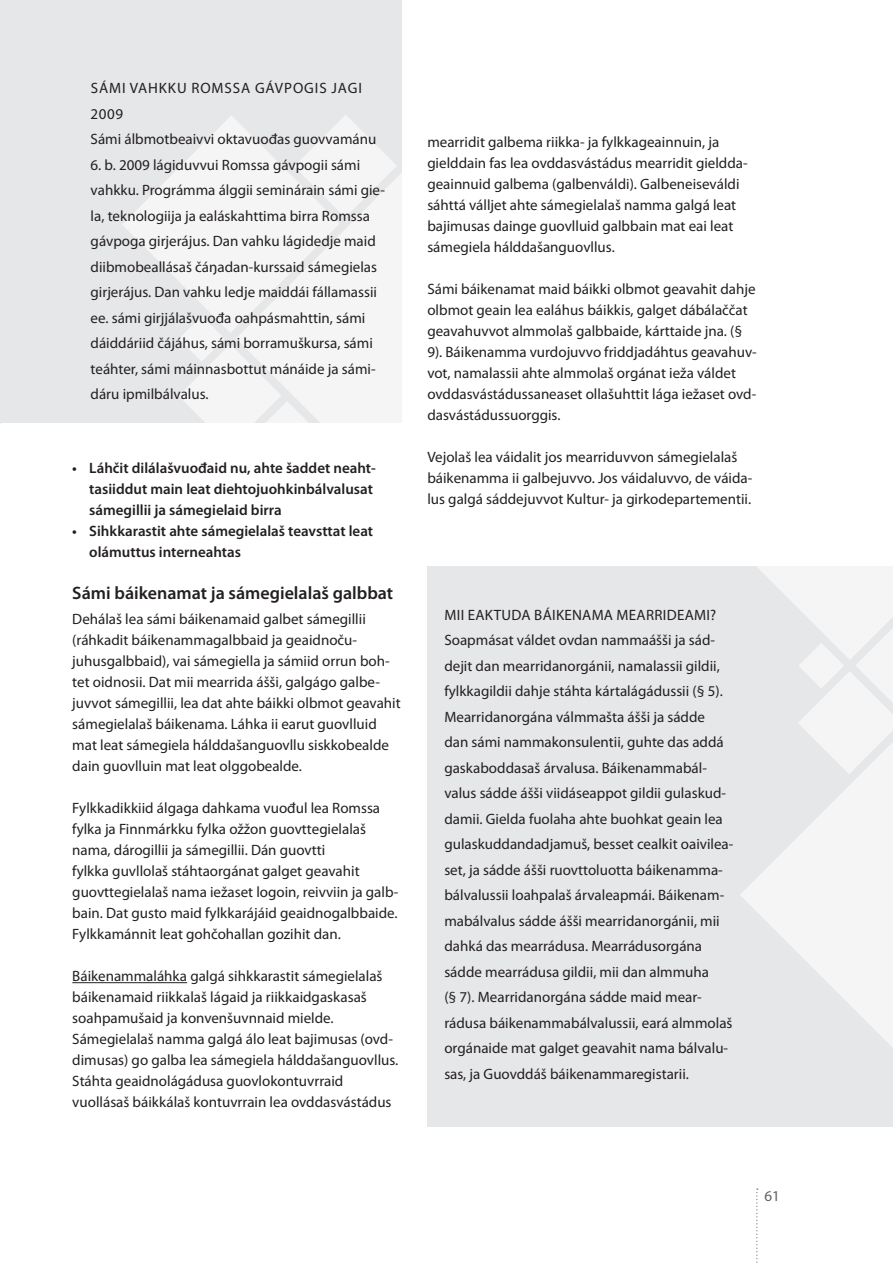
<style>
.page{position:relative;width:893px;height:1263px;background:#fff}
.page>*{position:absolute;margin:0;border:0;box-sizing:border-box;transform-origin:0 0}
.Overskrift3{font:600 18px "Myriad Pro";color:#231f20}
.Brødtekst_10_14pt{font:15px/21px "Myriad Pro";color:#231f20}
.Punkter_brødtekst{font:600 15px/21px "Myriad Pro";color:#231f20}
.Brødtekst_10_14pt-2{font:15px/25.5px "Myriad Pro";letter-spacing:.06em;color:#231f20}
.Brødtekst_10_14pt-3{font:15px "Myriad Pro";letter-spacing:.02em;color:#231f20}
.t1{font:15px "Myriad Pro";color:#5f5f62}
</style>
<div class="page">
<svg style="left:756px;top:1188px;width:2px;height:75px"></svg>
<div style="left:0;top:0;width:402px;height:423px;background:#e6e7e9"></div>
<svg style="left:123px;top:115px;width:279px;height:308px;fill:#f5f5f6"></svg>
<hr style="left:72px;top:982px;width:115px;height:1px;background:#231f20">
<div style="left:427px;top:566px;width:466px;height:561px;background:#e6e7e9"></div>
<svg style="left:741px;top:566px;width:152px;height:481px;fill:#f5f5f6"></svg>
<p class="Brødtekst_10_14pt-2" style="left:91px;top:75px;width:273px">SÁMI VAHKKU ROMSSA GÁVPOGIS JAGI<br>2009</p>
<p class="Brødtekst_10_14pt" style="left:91px;top:129px;width:287px">Sámi álbmotbeaivvi oktavuođas guovvamánu</p>
<p class="Brødtekst_10_14pt" style="left:91px;top:152px;width:296px;line-height:25.5px">6. b. 2009 lágiduvvui Romssa gávpogii sámi vahkku. Prográmma álggii seminárain sámi gie&shy;la, teknologiija ja ealáskahttima birra Romssa gávpoga girjerájus. Dan vahku lágidedje maid diibmobeallásaš čáŋadan-kurssaid sámegielas girjerájus. Dan vahku ledje maiddái fállamassii ee. sámi girjjálašvuođa oahpásmahttin, sámi dáiddáriid čájáhus, sámi borramuškursa, sámi teáhter, sámi máinnasbottut mánáide ja sámi&shy;dáru ipmilbálvalus.</p>
<p class="Punkter_brødtekst" style="left:89px;top:457px;width:288px;text-indent:-17px">• Láhčit dilálašvuođaid nu, ahte šaddet neaht&shy;tasiiddut main leat diehtojuohkinbálvalusat sámegillii ja sámegielaid birra</p>
<p class="Punkter_brødtekst" style="left:89px;top:520px;width:285px;text-indent:-17px">• Sihkkarastit ahte sámegielalaš teavsttat leat olámuttus interneahtas</p>
<p class="Overskrift3" style="left:72px;top:581px;width:322px">Sámi báikenamat ja sámegielalaš galbbat</p>
<p class="Brødtekst_10_14pt" style="left:72px;top:608px;width:330px">Dehálaš lea sámi báikenamaid galbet sámegillii (ráhkadit báikenammagalbbaid ja geaidnoču&shy;juhusgalbbaid), vai sámegiella ja sámiid orrun boh&shy;tet oidnosii. Dat mii mearrida ášši, galgágo galbe&shy;juvvot sámegillii, lea dat ahte báikki olbmot geavahit sámegielalaš báikenama. Láhka ii earut guovlluid mat leat sámegiela hálddašanguovllu siskkobealde dain guovlluin mat leat olggobealde.</p>
<p class="Brødtekst_10_14pt" style="left:72px;top:797px;width:328px">Fylkkadikkiid álgaga dahkama vuođul lea Romssa fylka ja Finnmárkku fylka ožžon guovttegielalaš nama, dárogillii ja sámegillii. Dán guovtti<br>fylkka guvllolaš stáhtaorgánat galget geavahit guovttegielalaš nama iežaset logoin, reivviin ja galb&shy;bain. Dat gusto maid fylkkarájáid geaidnogalbbaide.<br>Fylkkamánnit leat gohčohallan gozihit dan.</p>
<p class="Brødtekst_10_14pt" style="left:72px;top:965px;width:328px">Báikenammaláhka galgá sihkkarastit sámegielalaš báikenamaid riikkalaš lágaid ja riikkaidgaskasaš soahpamušaid ja konvenšuvnnaid mielde.<br>Sámegielalaš namma galgá álo leat bajimusas (ovd&shy;dimusas) go galba lea sámegiela hálddašanguovllus.<br>Stáhta geaidnolágádusa guovlokontuvrraid vuollásaš báikkálaš kontuvrrain lea ovddasvástádus</p>
<p class="Brødtekst_10_14pt" style="left:427px;top:132px;width:322px">mearridit galbema riikka- ja fylkkageainnuin, ja gielddain fas lea ovddasvástádus mearridit gieldda&shy;geainnuid galbema (galbenváldi). Galbeneiseváldi sáhttá válljet ahte sámegielalaš namma galgá leat bajimusas dainge guovlluid galbbain mat eai leat sámegiela hálddašanguovllus.</p>
<p class="Brødtekst_10_14pt" style="left:427px;top:279px;width:331px">Sámi báikenamat maid báikki olbmot geavahit dahje olbmot geain lea ealáhus báikkis, galget dábálaččat geavahuvvot almmolaš galbbaide, kárttaide jna. (§ 9). Báikenamma vurdojuvvo friddjadáhtus geavahuv&shy;vot, namalassii ahte almmolaš orgánat ieža váldet ovddasvástádussaneaset ollašuhttit lága iežaset ovd&shy;dasvástádussuorggis.</p>
<p class="Brødtekst_10_14pt" style="left:427px;top:447px;width:327px">Vejolaš lea váidalit jos mearriduvvon sámegielalaš báikenamma ii galbejuvvo. Jos váidaluvvo, de váida&shy;lus galgá sáddejuvvot Kultur- ja girkodepartementii.</p>
<p class="Brødtekst_10_14pt-3" style="left:445px;top:605px;width:273px">MII EAKTUDA BÁIKENAMA MEARRIDEAMI?</p>
<p class="Brødtekst_10_14pt" style="left:444px;top:627px;width:291px;line-height:25.5px">Soapmásat váldet ovdan nammaášši ja sád&shy;dejit dan mearridanorgánii, namalassii gildii, fylkkagildii dahje stáhta kártalágádussii (§ 5).<br>Mearridanorgána válmmašta ášši ja sádde<br>dan sámi nammakonsulentii, guhte das addá gaskaboddasaš árvalusa. Báikenammabál&shy;valus sádde ášši viidáseappot gildii gulaskud&shy;damii. Gielda fuolaha ahte buohkat geain lea gulaskuddandadjamuš, besset cealkit oaivilea&shy;set, ja sádde ášši ruovttoluotta báikenamma&shy;bálvalussii loahpalaš árvaleapmái. Báikenam&shy;mabálvalus sádde ášši mearridanorgánii, mii dahká das mearrádusa. Mearrádusorgána sádde mearrádusa gildii, mii dan almmuha<br>(§ 7). Mearridanorgána sádde maid mear&shy;rádusa báikenammabálvalussii, eará almmolaš orgánaide mat galget geavahit nama bálvalu&shy;sas, ja Guovddáš báikenammaregistarii.</p>
<p class="t1" style="left:765px;top:1186px;width:17px">61</p>
</div>
